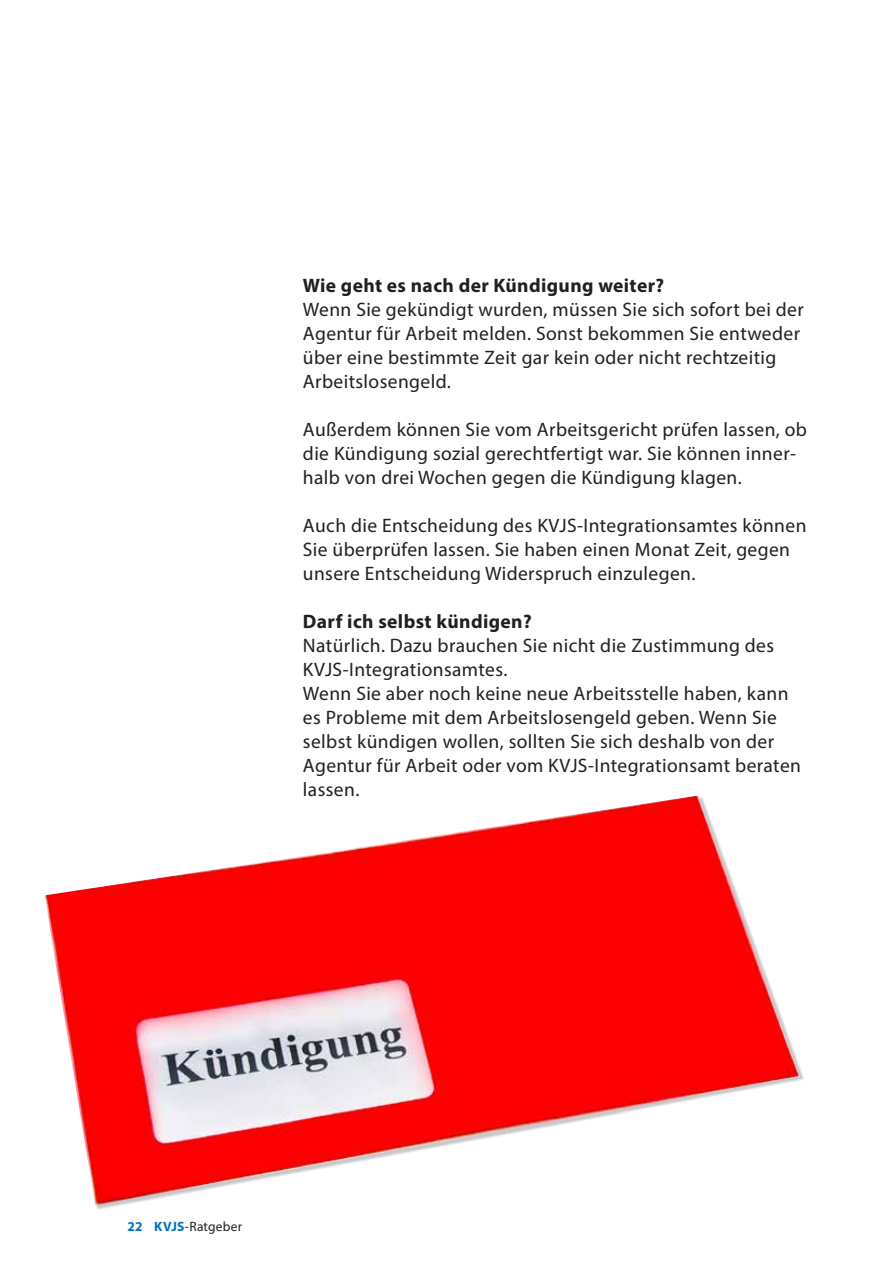
<style>
.page{position:relative;width:893px;height:1263px;background:#fff}
.page>*{position:absolute;margin:0;border:0;box-sizing:border-box;transform-origin:0 0}
.t1{font:19.5px/24px "Myriad Pro";letter-spacing:.02em;color:#231f20}
.t2{font:700 19.5px "Myriad Pro";letter-spacing:.02em;color:#231f20}
.t3{font:13.5px "Myriad Pro";letter-spacing:.015em;color:#231f20}
.s1{font-weight:700;color:#0073bc}
</style>
<div class="page">
<img style="left:45px;top:795px;width:754px;height:410px">
<p class="t2" style="left:303px;top:272px;width:363px">Wie geht es nach der Kündigung weiter?</p>
<p class="t1" style="left:303px;top:297px;width:502px">Wenn Sie gekündigt wurden, müssen Sie sich sofort bei der Agentur für Arbeit melden. Sonst bekommen Sie entweder über eine bestimmte Zeit gar kein oder nicht rechtzeitig Arbeitslosengeld.</p>
<p class="t1" style="left:303px;top:417px;width:505px">Außerdem können Sie vom Arbeitsgericht prüfen lassen, ob die Kündigung sozial gerechtfertigt war. Sie können inner&shy;halb von drei Wochen gegen die Kündigung klagen.</p>
<p class="t1" style="left:303px;top:513px;width:505px">Auch die Entscheidung des KVJS-Integrationsamtes können<br>Sie überprüfen lassen. Sie haben einen Monat Zeit, gegen unsere Entscheidung Widerspruch einzulegen.</p>
<p class="t2" style="left:303px;top:609px;width:230px">Darf ich selbst kündigen?</p>
<p class="t1" style="left:303px;top:633px;width:499px">Natürlich. Dazu brauchen Sie nicht die Zustimmung des KVJS-Integrationsamtes.<br>Wenn Sie aber noch keine neue Arbeitsstelle haben, kann es Probleme mit dem Arbeitslosengeld geben. Wenn Sie selbst kündigen wollen, sollten Sie sich deshalb von der Agentur für Arbeit oder vom KVJS-Integrationsamt beraten lassen.</p>
<p class="t3" style="left:128px;top:1218px;width:116px"><span class="s1">22 KVJS</span>-Ratgeber</p>
</div>
